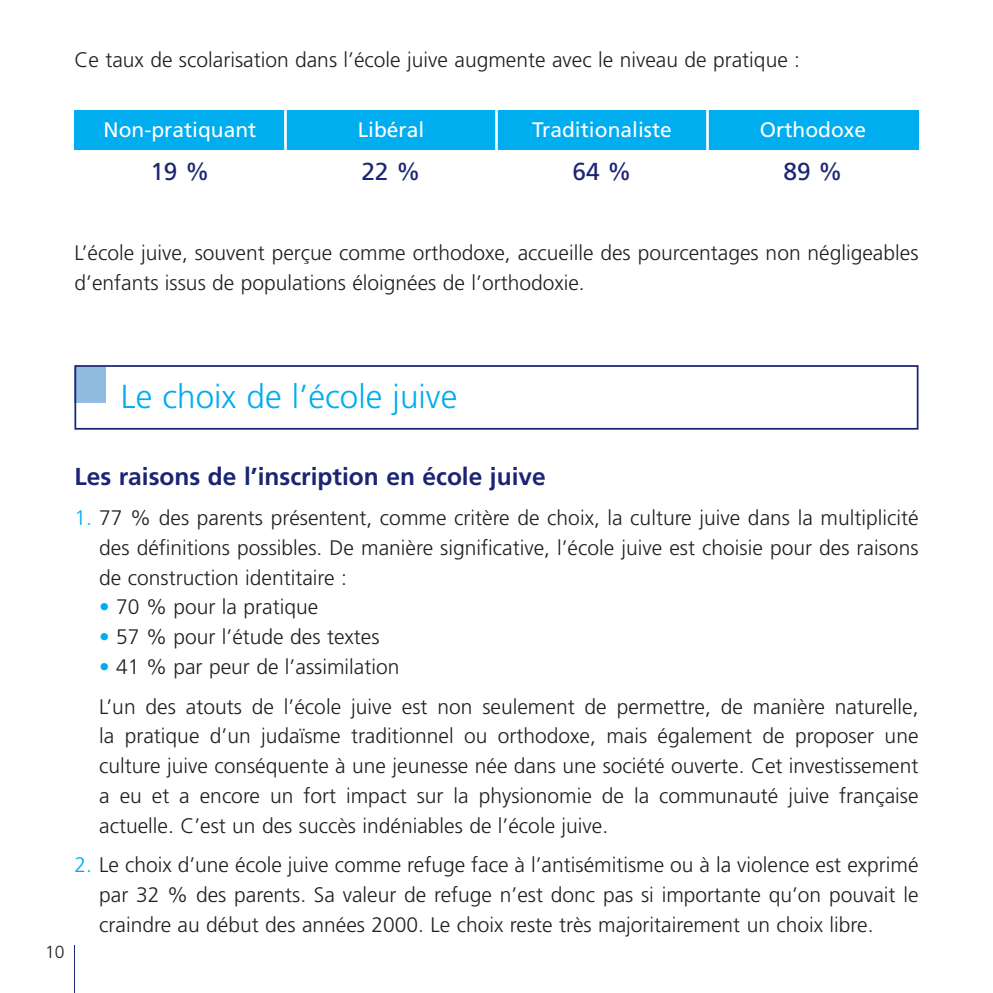
<style>
.page{position:relative;width:993px;height:993px;background:#fff}
.page>*{position:absolute;margin:0;border:0;box-sizing:border-box;transform-origin:0 0}
.t1{font:300 33.25px "Frutiger";color:#00adef}
.t2{font:700 24.5px "Frutiger";color:#1c2574}
.t3{font:24.5px "Frutiger";color:#1c2574}
.t4{font:300 21px/29.8px "Frutiger";color:#231f20;text-align:justify}
.t5{font:21px "Frutiger";color:#fff}
.t6{font:300 17.5px "Frutiger";color:#231f20}
.s1{color:#00adef}
</style>
<div class="page">
<hr style="left:74px;top:944px;width:1px;height:48px;background:#1c2574">
<div style="left:74px;top:366px;width:32px;height:36px;background:#91bcdf"></div>
<div style="left:74px;top:365px;width:844px;height:64px;border:2px solid #1c2574"></div>
<div style="left:74px;top:110px;width:844px;height:39px;background:#00adef"></div>
<hr style="left:284px;top:110px;width:3px;height:49px;background:#fff">
<hr style="left:495px;top:110px;width:2px;height:49px;background:#fff">
<hr style="left:706px;top:110px;width:2px;height:49px;background:#fff">
<p class="t4" style="left:74px;top:46px;width:727px">Ce taux de scolarisation dans l’école juive augmente avec le niveau de pratique :</p>
<p class="t5" style="left:103px;top:121px;width:154px">Non-pratiquant</p>
<p class="t5" style="left:357px;top:121px;width:68px">Libéral</p>
<p class="t5" style="left:532px;top:121px;width:141px">Traditionaliste</p>
<p class="t5" style="left:759px;top:121px;width:108px">Orthodoxe</p>
<p class="t3" style="left:150px;top:162px;width:61px">19 %</p>
<p class="t3" style="left:361px;top:162px;width:61px">22 %</p>
<p class="t3" style="left:572px;top:162px;width:61px">64 %</p>
<p class="t3" style="left:783px;top:162px;width:61px">89 %</p>
<p class="t4" style="left:74px;top:239px;width:845px">L’école juive, souvent perçue comme orthodoxe, accueille des pourcentages non négligeables d’enfants issus de populations éloignées de l’orthodoxie.</p>
<h1 class="t1" style="left:121px;top:383px;width:338px">Le choix de l’école juive</h1>
<p class="t6" style="left:45px;top:944px;width:21px">10</p>
<p class="t2" style="left:74px;top:467px;width:472px">Les raisons de l’inscription en école juive</p>
<p class="t4" style="left:99px;top:504px;width:820px;text-indent:-25px"><span class="s1">1.</span> 77 % des parents présentent, comme critère de choix, la culture juive dans la multiplicité des définitions possibles. De manière significative, l’école juive est choisie pour des raisons de construction identitaire :</p>
<p class="t4" style="left:99px;top:593px;width:220px"><span class="s1">•</span> 70 % pour la pratique</p>
<p class="t4" style="left:99px;top:623px;width:282px"><span class="s1">•</span> 57 % pour l’étude des textes</p>
<p class="t4" style="left:99px;top:648px;width:820px;line-height:39.7px"><span class="s1">•</span> 41 % par peur de l’assimilation<br>L’un des atouts de l’école juive est non seulement de permettre, de manière naturelle,</p>
<p class="t4" style="left:99px;top:722px;width:820px">la pratique d’un judaïsme traditionnel ou orthodoxe, mais également de proposer une culture juive conséquente à une jeunesse née dans une société ouverte. Cet investissement a eu et a encore un fort impact sur la physionomie de la communauté juive française actuelle. C’est un des succès indéniables de l’école juive.</p>
<p class="t4" style="left:99px;top:851px;width:820px;text-indent:-25px"><span class="s1">2.</span> Le choix d’une école juive comme refuge face à l’antisémitisme ou à la violence est exprimé par 32 % des parents. Sa valeur de refuge n’est donc pas si importante qu’on pouvait le craindre au début des années 2000. Le choix reste très majoritairement un choix libre.</p>
</div>
